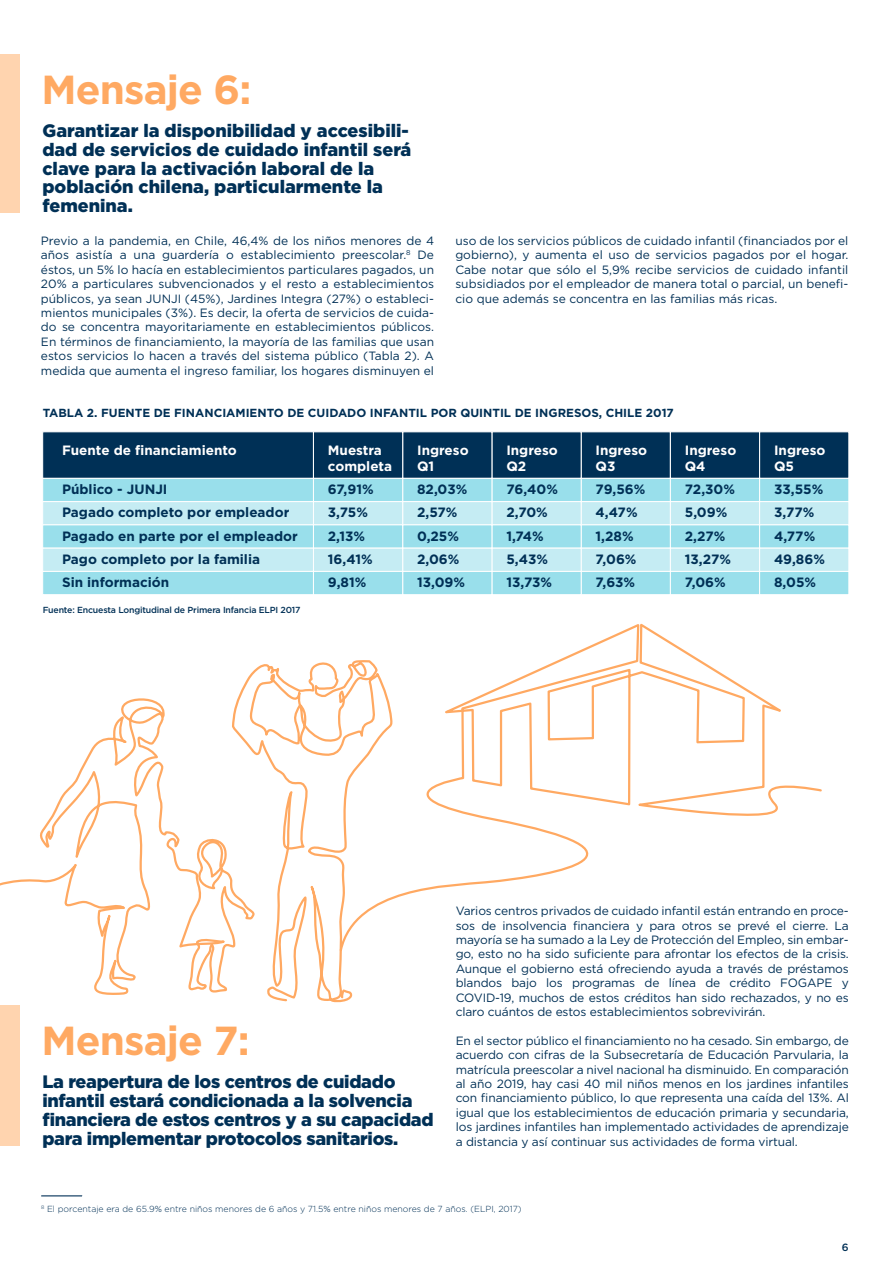
<style>
.page{position:relative;width:893px;height:1263px;background:#fff}
.page>*{position:absolute;margin:0;border:0;box-sizing:border-box;transform-origin:0 0}
.t1{font:700 40.5px "Gotham";letter-spacing:-.02em;color:#ffa962}
.t2{font:900 18px/18.9px "Gotham";letter-spacing:-.015em;color:#003056}
.t3{font:700 13.5px/23.2px "Gotham";color:#003056}
.t4{font:700 13.5px/16.2px "Gotham";color:#fff}
.t5{font:700 13.5px/23.2px "Gotham";letter-spacing:-.02em;color:#003056}
.t6{font:12px/14.4px "Gotham";letter-spacing:-.01em;color:#003056;text-align:justify}
.t7{font:700 11.7px "Gotham";color:#003056}
.t8{font:500 10.5px "Gotham";color:#003056}
.t9{font:300 8.85px "Gotham";color:#003056}
.t10{font:500 8.85px "Gotham";letter-spacing:-.02em;color:#003056}
</style>
<div class="page">
<hr style="left:41px;top:1195px;width:41px;height:1px;background:#003056">
<div style="left:0;top:54px;width:19px;height:159px;background:#ffd4af"></div>
<div style="left:0;top:1006px;width:19px;height:140px;background:#ffd4af"></div>
<div style="left:42px;top:431px;width:272px;height:48px;background:#003056;border:1px solid #fff"></div>
<div style="left:581px;top:431px;width:90px;height:48px;background:#003056;border:1px solid #fff"></div>
<div style="left:670px;top:431px;width:90px;height:48px;background:#003056;border:1px solid #fff"></div>
<div style="left:759px;top:431px;width:90px;height:48px;background:#003056;border:1px solid #fff"></div>
<div style="left:42px;top:478px;width:272px;height:24px;background:#99dfeb;border:1px solid #fff"></div>
<div style="left:581px;top:478px;width:90px;height:24px;background:#99dfeb;border:1px solid #fff"></div>
<div style="left:670px;top:478px;width:90px;height:24px;background:#99dfeb;border:1px solid #fff"></div>
<div style="left:759px;top:478px;width:90px;height:24px;background:#99dfeb;border:1px solid #fff"></div>
<div style="left:42px;top:501px;width:272px;height:24px;background:#c5ecf3;border:1px solid #fff"></div>
<div style="left:581px;top:501px;width:90px;height:24px;background:#c5ecf3;border:1px solid #fff"></div>
<div style="left:670px;top:501px;width:90px;height:24px;background:#c5ecf3;border:1px solid #fff"></div>
<div style="left:759px;top:501px;width:90px;height:24px;background:#c5ecf3;border:1px solid #fff"></div>
<div style="left:42px;top:525px;width:272px;height:23px;background:#99dfeb;border:1px solid #fff"></div>
<div style="left:581px;top:524px;width:90px;height:24px;background:#99dfeb;border:1px solid #fff"></div>
<div style="left:670px;top:524px;width:90px;height:24px;background:#99dfeb;border:1px solid #fff"></div>
<div style="left:759px;top:524px;width:90px;height:24px;background:#99dfeb;border:1px solid #fff"></div>
<div style="left:42px;top:548px;width:272px;height:24px;background:#c5ecf3;border:1px solid #fff"></div>
<div style="left:581px;top:548px;width:90px;height:24px;background:#c5ecf3;border:1px solid #fff"></div>
<div style="left:670px;top:548px;width:90px;height:24px;background:#c5ecf3;border:1px solid #fff"></div>
<div style="left:759px;top:548px;width:90px;height:24px;background:#c5ecf3;border:1px solid #fff"></div>
<div style="left:42px;top:571px;width:272px;height:24px;background:#99dfeb;border:1px solid #fff"></div>
<div style="left:581px;top:571px;width:90px;height:24px;background:#99dfeb;border:1px solid #fff"></div>
<div style="left:670px;top:571px;width:90px;height:24px;background:#99dfeb;border:1px solid #fff"></div>
<div style="left:759px;top:571px;width:90px;height:24px;background:#99dfeb;border:1px solid #fff"></div>
<div style="left:491px;top:431px;width:91px;height:48px;background:#003056;border:1px solid #fff"></div>
<div style="left:492px;top:478px;width:89px;height:24px;background:#99dfeb;border:1px solid #fff"></div>
<div style="left:492px;top:501px;width:89px;height:24px;background:#c5ecf3;border:1px solid #fff"></div>
<div style="left:492px;top:524px;width:89px;height:24px;background:#99dfeb;border:1px solid #fff"></div>
<div style="left:492px;top:548px;width:89px;height:24px;background:#c5ecf3;border:1px solid #fff"></div>
<div style="left:492px;top:571px;width:89px;height:24px;background:#99dfeb;border:1px solid #fff"></div>
<div style="left:402px;top:431px;width:90px;height:48px;background:#003056;border:1px solid #fff"></div>
<div style="left:402px;top:478px;width:90px;height:24px;background:#99dfeb;border:1px solid #fff"></div>
<div style="left:402px;top:501px;width:90px;height:24px;background:#c5ecf3;border:1px solid #fff"></div>
<div style="left:402px;top:524px;width:90px;height:24px;background:#99dfeb;border:1px solid #fff"></div>
<div style="left:402px;top:548px;width:90px;height:24px;background:#c5ecf3;border:1px solid #fff"></div>
<div style="left:402px;top:571px;width:90px;height:24px;background:#99dfeb;border:1px solid #fff"></div>
<div style="left:313px;top:431px;width:90px;height:48px;background:#003056;border:1px solid #fff"></div>
<div style="left:313px;top:478px;width:90px;height:24px;background:#99dfeb;border:1px solid #fff"></div>
<div style="left:313px;top:501px;width:90px;height:24px;background:#c5ecf3;border:1px solid #fff"></div>
<div style="left:313px;top:524px;width:90px;height:24px;background:#99dfeb;border:1px solid #fff"></div>
<div style="left:313px;top:548px;width:90px;height:24px;background:#c5ecf3;border:1px solid #fff"></div>
<div style="left:313px;top:571px;width:90px;height:24px;background:#99dfeb;border:1px solid #fff"></div>
<svg style="left:395px;top:623px;width:427px;height:276px"></svg>
<svg style="left:240px;top:660px;width:155px;height:343px"></svg>
<svg style="left:0;top:692px;width:257px;height:304px"></svg>
<h1 class="t1" style="left:41px;top:62px;width:212px">Mensaje 6:</h1>
<h2 class="t2" style="left:42px;top:121px;width:371px">Garantizar la disponibilidad y accesibili&shy;dad de servicios de cuidado infantil será clave para la activación laboral de la población chilena, particularmente la femenina.</h2>
<p class="t6" style="left:41px;top:233px;width:395px">Previo a la pandemia, en Chile, 46,4% de los niños menores de 4 años asistía a una guardería o establecimiento preescolar.<sup>8</sup> De éstos, un 5% lo hacía en establecimientos particulares pagados, un 20% a particulares subvencionados y el resto a establecimientos públicos, ya sean JUNJI (45%), Jardines Integra (27%) o estableci&shy;mientos municipales (3%). Es decir, la oferta de servicios de cuida&shy;do se concentra mayoritariamente en establecimientos públicos.<br>En términos de financiamiento, la mayoría de las familias que usan estos servicios lo hacen a través del sistema público (Tabla 2). A medida que aumenta el ingreso familiar, los hogares disminuyen el</p>
<p class="t6" style="left:455px;top:233px;width:395px">uso de los servicios públicos de cuidado infantil (financiados por el gobierno), y aumenta el uso de servicios pagados por el hogar.<br>Cabe notar que sólo el 5,9% recibe servicios de cuidado infantil subsidiados por el empleador de manera total o parcial, un benefi&shy;cio que además se concentra en las familias más ricas.</p>
<p class="t7" style="left:43px;top:405px;width:633px">TABLA 2. FUENTE DE FINANCIAMIENTO DE CUIDADO INFANTIL POR QUINTIL DE INGRESOS, CHILE 2017</p>
<p class="t4" style="left:62px;top:442px;width:176px">Fuente de financiamiento</p>
<p class="t4" style="left:596px;top:442px;width:53px">Ingreso<br>Q3</p>
<p class="t4" style="left:685px;top:442px;width:53px">Ingreso<br>Q4</p>
<p class="t4" style="left:774px;top:442px;width:53px">Ingreso<br>Q5</p>
<p class="t3" style="left:62px;top:477px;width:107px">Público - JUNJI</p>
<p class="t3" style="left:596px;top:477px;width:51px">79,56%</p>
<p class="t3" style="left:685px;top:477px;width:52px">72,30%</p>
<p class="t3" style="left:774px;top:477px;width:51px">33,55%</p>
<p class="t3" style="left:62px;top:501px;width:229px">Pagado completo por empleador</p>
<p class="t3" style="left:596px;top:501px;width:44px">4,47%</p>
<p class="t3" style="left:685px;top:501px;width:44px">5,09%</p>
<p class="t3" style="left:774px;top:501px;width:42px">3,77%</p>
<p class="t3" style="left:62px;top:524px;width:237px">Pagado en parte por el empleador</p>
<p class="t3" style="left:596px;top:524px;width:40px">1,28%</p>
<p class="t3" style="left:685px;top:524px;width:42px">2,27%</p>
<p class="t3" style="left:774px;top:524px;width:43px">4,77%</p>
<p class="t3" style="left:62px;top:547px;width:200px">Pago completo por la familia</p>
<p class="t3" style="left:596px;top:547px;width:42px">7,06%</p>
<p class="t3" style="left:685px;top:547px;width:48px">13,27%</p>
<p class="t3" style="left:774px;top:547px;width:52px">49,86%</p>
<p class="t3" style="left:62px;top:570px;width:109px">Sin información</p>
<p class="t3" style="left:596px;top:570px;width:41px">7,63%</p>
<p class="t3" style="left:685px;top:570px;width:42px">7,06%</p>
<p class="t3" style="left:774px;top:570px;width:44px">8,05%</p>
<p class="t4" style="left:328px;top:442px;width:66px">Muestra completa</p>
<p class="t3" style="left:328px;top:477px;width:47px">67,91%<br>3,75%<br>2,13%<br>16,41%<br>9,81%</p>
<p class="t4" style="left:417px;top:442px;width:53px">Ingreso<br>Q1</p>
<p class="t3" style="left:417px;top:477px;width:52px">82,03%<br>2,57%<br>0,25%<br>2,06%<br>13,09%</p>
<p class="t4" style="left:506px;top:442px;width:53px">Ingreso<br>Q2</p>
<p class="t5" style="left:506px;top:477px;width:53px">76,40%<br>2,70%<br>1,74%<br>5,43%<br>13,73%</p>
<p class="t10" style="left:43px;top:604px;width:259px">Fuente: Encuesta Longitudinal de Primera Infancia ELPI 2017</p>
<h1 class="t1" style="left:41px;top:1014px;width:210px">Mensaje 7:</h1>
<h2 class="t2" style="left:42px;top:1072px;width:393px">La reapertura de los centros de cuidado infantil estará condicionada a la solvencia financiera de estos centros y a su capacidad para implementar protocolos sanitarios.</h2>
<p class="t6" style="left:456px;top:903px;width:395px">Varios centros privados de cuidado infantil están entrando en proce&shy;sos de insolvencia financiera y para otros se prevé el cierre. La mayoría se ha sumado a la Ley de Protección del Empleo, sin embar&shy;go, esto no ha sido suficiente para afrontar los efectos de la crisis.<br>Aunque el gobierno está ofreciendo ayuda a través de préstamos blandos bajo los programas de línea de crédito FOGAPE y COVID-19, muchos de estos créditos han sido rechazados, y no es claro cuántos de estos establecimientos sobrevivirán.</p>
<p class="t6" style="left:456px;top:1033px;width:395px">En el sector público el financiamiento no ha cesado. Sin embargo, de acuerdo con cifras de la Subsecretaría de Educación Parvularia, la matrícula preescolar a nivel nacional ha disminuido. En comparación al año 2019, hay casi 40 mil niños menos en los jardines infantiles con financiamiento público, lo que representa una caída del 13%. Al igual que los establecimientos de educación primaria y secundaria, los jardines infantiles han implementado actividades de aprendizaje a distancia y así continuar sus actividades de forma virtual.</p>
<p class="t9" style="left:41px;top:1203px;width:482px"><sup>8</sup> El porcentaje era de 65.9% entre niños menores de 6 años y 71.5% entre niños menores de 7 años. (ELPI, 2017)</p>
<p class="t8" style="left:842px;top:1240px;width:8px">6</p>
</div>
